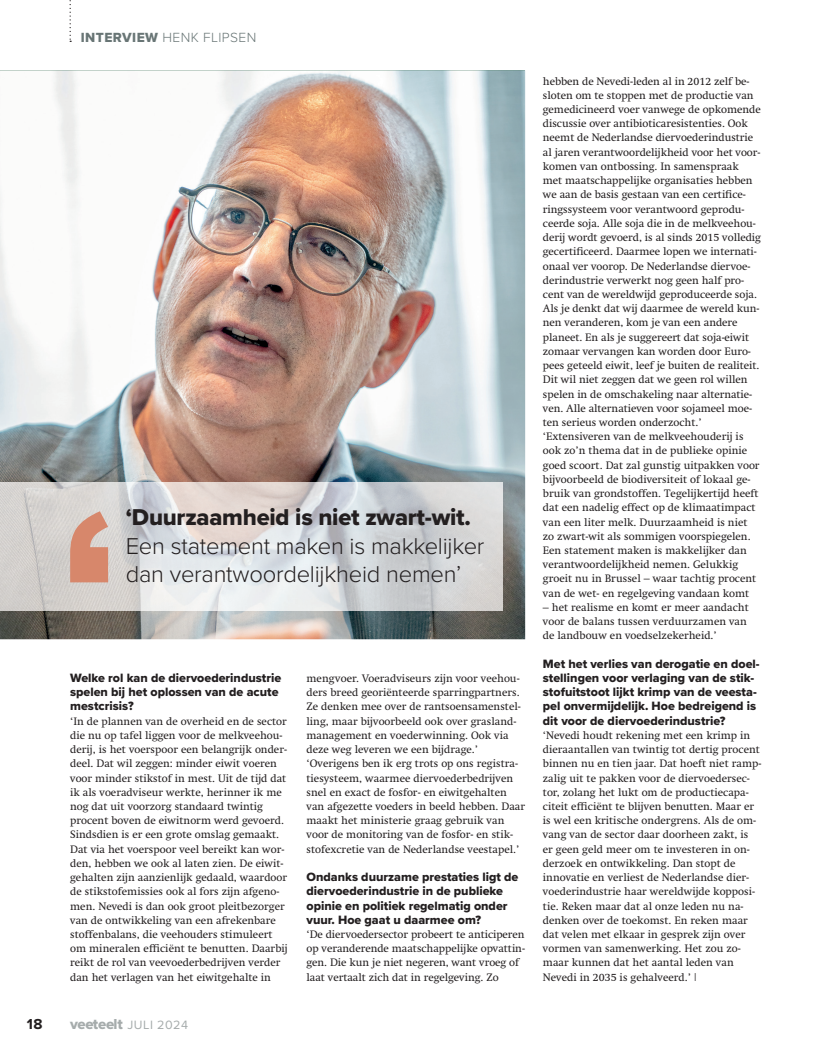
<style>
.page{position:relative;width:814px;height:1051px;background:#fff}
.page>*{position:absolute;margin:0;border:0;box-sizing:border-box;transform-origin:0 0}
.t1{font:300 23.75px/28.5px "Proxima Nova";letter-spacing:-.01em;color:#231f20}
.t2{font:23.75px "Proxima Nova Extrabld";letter-spacing:-.01em;color:#231f20}
.t3{font:15px "Proxima Nova Extrabld";letter-spacing:-.02em;color:#a6acac}
.t4{font:700 15px "Proxima Nova";color:#231f20}
.t5{font:300 13.75px "Proxima Nova";letter-spacing:.03em;color:#687575}
.t6{font:12.5px/14.2px "Proxima Nova Extrabld";color:#231f20}
.t7{font:11px/14.2px "Swift LT Pro";color:#231f20}
.s1{font-family:"Proxima Nova Extrabld";font-weight:400}
.s2{font-family:"Proxima Nova";font-size:12.5px}
.s3{font-family:"Univers LT Pro 45";font-weight:300}
</style>
<div class="page">
<img style="left:0;top:70px;width:525px;height:569px">
<img style="left:0;top:483px;width:502px;height:128px">
<svg style="left:70px;top:511px;width:38px;height:71px;background:#d79a84"></svg>
<svg style="left:70px;top:0;width:1px;height:42px"></svg>
<p class="t5" style="left:81px;top:27px;width:177px"><span class="s1">INTERVIEW</span> HENK FLIPSEN</p>
<h1 class="t2" style="left:126px;top:500px;width:347px">‘Duurzaamheid is niet zwart-wit.</h1>
<h1 class="t1" style="left:126px;top:530px;width:360px">Een statement maken is makkelijker dan verantwoordelijkheid nemen’</h1>
<p class="t6" style="left:70px;top:670px;width:212px">Welke rol kan de diervoederindustrie spelen bij het oplossen van de acute mestcrisis?</p>
<p class="t7" style="left:70px;top:714px;width:219px">‘In de plannen van de overheid en de sector die nu op tafel liggen voor de melkveehou&shy;derĳ, is het voerspoor een belangrĳk onder&shy;deel. Dat wil zeggen: minder eiwit voeren voor minder stikstof in mest. Uit de tĳd dat ik als voeradviseur werkte, herinner ik me nog dat uit voorzorg standaard twintig procent boven de eiwitnorm werd gevoerd.<br>Sindsdien is er een grote omslag gemaakt.<br>Dat via het voerspoor veel bereikt kan wor&shy;den, hebben we ook al laten zien. De eiwit&shy;gehalten zĳn aanzienlĳk gedaald, waardoor de stikstofemissies ook al fors zĳn afgeno&shy;men. Nevedi is dan ook groot pleitbezorger van de ontwikkeling van een afrekenbare stoffenbalans, die veehouders stimuleert om mineralen efficiënt te benutten. Daarbĳ reikt de rol van veevoederbedrĳven verder dan het verlagen van het eiwitgehalte in</p>
<h2 class="t4" style="left:27px;top:1013px;width:17px">18</h2>
<h2 class="t3" style="left:70px;top:1013px;width:119px">veeteelt <span class="s2">JULI 2024</span></h2>
<p class="t7" style="left:306px;top:671px;width:220px">mengvoer. Voeradviseurs zĳn voor veehou&shy;ders breed georiënteerde sparringpartners.<br>Ze denken mee over de rantsoensamenstel&shy;ling, maar bĳvoorbeeld ook over grasland&shy;management en voederwinning. Ook via deze weg leveren we een bĳdrage.’ ‘Overigens ben ik erg trots op ons registra&shy;tiesysteem, waarmee diervoederbedrĳven snel en exact de fosfor- en eiwitgehalten van afgezette voeders in beeld hebben. Daar maakt het ministerie graag gebruik van voor de monitoring van de fosfor- en stik&shy;stofexcretie van de Nederlandse veestapel.’</p>
<p class="t6" style="left:306px;top:869px;width:213px">Ondanks duurzame prestaties ligt de diervoederindustrie in de publieke opinie en politiek regelmatig onder vuur. Hoe gaat u daarmee om?</p>
<p class="t7" style="left:306px;top:927px;width:220px">‘De diervoedersector probeert te anticiperen op veranderende maatschappelĳke opvattin&shy;gen. Die kun je niet negeren, want vroeg of laat vertaalt zich dat in regelgeving. Zo</p>
<p class="t7" style="left:543px;top:74px;width:219px">hebben de Nevedi-leden al in 2012 zelf be&shy;sloten om te stoppen met de productie van gemedicineerd voer vanwege de opkomende discussie over antibioticaresistenties. Ook neemt de Nederlandse diervoederindustrie al jaren verantwoordelĳkheid voor het voor&shy;komen van ontbossing. In samenspraak<br>met maatschappelĳke organisaties hebben we aan de basis gestaan van een certifice&shy;ringssysteem voor verantwoord geprodu&shy;ceerde soja. Alle soja die in de melkveehou&shy;derĳ wordt gevoerd, is al sinds 2015 volledig gecertificeerd. Daarmee lopen we internati&shy;onaal ver voorop. De Nederlandse diervoe&shy;derindustrie verwerkt nog geen half pro&shy;cent van de wereldwĳd geproduceerde soja.<br>Als je denkt dat wĳ daarmee de wereld kun&shy;nen veranderen, kom je van een andere planeet. En als je suggereert dat soja-eiwit zomaar vervangen kan worden door Euro&shy;pees geteeld eiwit, leef je buiten de realiteit.<br>Dit wil niet zeggen dat we geen rol willen spelen in de omschakeling naar alternatie&shy;ven. Alle alternatieven voor sojameel moe&shy;ten serieus worden onderzocht.’ ‘Extensiveren van de melkveehouderĳ is ook zo’n thema dat in de publieke opinie goed scoort. Dat zal gunstig uitpakken voor bĳvoorbeeld de biodiversiteit of lokaal ge&shy;bruik van grondstoffen. Tegelĳkertĳd heeft dat een nadelig effect op de klimaatimpact van een liter melk. Duurzaamheid is niet zo zwart-wit als sommigen voorspiegelen.<br>Een statement maken is makkelĳker dan verantwoordelĳkheid nemen. Gelukkig groeit nu in Brussel – waar tachtig procent van de wet- en regelgeving vandaan komt</p>
<p class="t7" style="left:543px;top:600px;width:207px">– het realisme en komt er meer aandacht voor de balans tussen verduurzamen van de landbouw en voedselzekerheid.’</p>
<p class="t6" style="left:543px;top:656px;width:218px">Met het verlies van derogatie en doel&shy;stellingen voor verlaging van de stik&shy;stofuitstoot lijkt krimp van de veesta&shy;pel onvermijdelijk. Hoe bedreigend is dit voor de diervoederindustrie?</p>
<p class="t7" style="left:543px;top:728px;width:220px">‘Nevedi houdt rekening met een krimp in dieraantallen van twintig tot dertig procent binnen nu en tien jaar. Dat hoeft niet ramp&shy;zalig uit te pakken voor de diervoedersec&shy;tor, zolang het lukt om de productiecapa&shy;citeit efficiënt te blĳven benutten. Maar er is wel een kritische ondergrens. Als de om&shy;vang van de sector daar doorheen zakt, is<br>er geen geld meer om te investeren in on&shy;derzoek en ontwikkeling. Dan stopt de innovatie en verliest de Nederlandse dier&shy;voederindustrie haar wereldwĳde kopposi&shy;tie. Reken maar dat al onze leden nu na&shy;denken over de toekomst. En reken maar dat velen met elkaar in gesprek zĳn over vormen van samenwerking. Het zou zo&shy;maar kunnen dat het aantal leden van Nevedi in 2035 is gehalveerd.’ <span class="s3">l</span></p>
</div>
